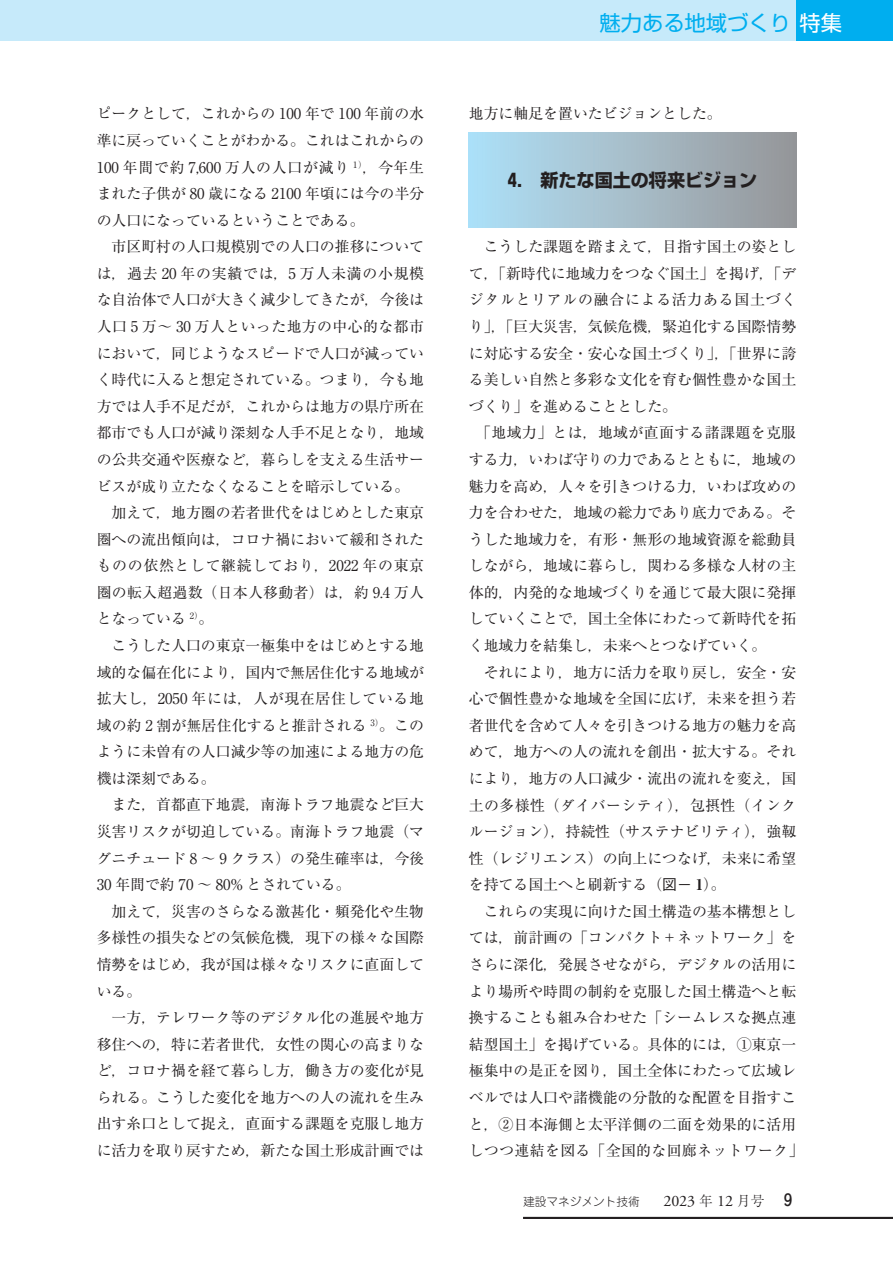
<style>
.page{position:relative;width:893px;height:1263px;background:#fff}
.page>*{position:absolute;margin:0;border:0;box-sizing:border-box;transform-origin:0 0}
.t1{font:21.3px "Shin Go Pr 6 N";color:#00aeef}
.大見出し_1__特集{font:700 18px "Shin Go Pr 6 N";color:#231f20}
.本文_14Q{font:14.85px/26.5px "Ryumin Pr 6 N";color:#231f20;text-align:justify}
.t2{font:300 11.7px "Jun 101 Pro";color:#231f20}
.s1{color:#fff}
.s2{font-family:"Gothic BBB Pr 6 N";font-weight:500}
.s3{font-weight:800}
.s4{font-family:"Adobe Garamond Pro";font-weight:400;font-size:15.9px}
.s5{font-family:"Ryumin Pr 6 N";font-size:13.8px}
.s6{font-family:"Jun 34 Pro";font-weight:500;font-size:15.9px}
</style>
<div class="page">
<div style="left:795px;top:0;width:98px;height:40px;background:#00aeef"></div>
<div style="left:0;top:0;width:795px;height:40px;background:#c6eafa"></div>
<div style="left:469px;top:133px;width:327px;height:94px;background:linear-gradient(to right,#b0e1f8,#989698)"></div>
<hr style="left:523px;top:1217px;width:370px;height:2px;background:#231f20">
<p class="本文_14Q" style="left:97px;top:100px;width:329px">ピークとして，これからの 100 年で 100 年前の水準に戻っていくことがわかる。これはこれからの100 年間で約 7,600 万人の人口が減り <sup>1）</sup>，今年生まれた子供が 80 歳になる 2100 年頃には今の半分の人口になっているということである。</p>
<p class="本文_14Q" style="left:97px;top:233px;width:329px;text-indent:15px">市区町村の人口規模別での人口の推移については，過去 20 年の実績では，5 万人未満の小規模な自治体で人口が大きく減少してきたが，今後は人口 5 万〜 30 万人といった地方の中心的な都市において，同じようなスピードで人口が減っていく時代に入ると想定されている。つまり，今も地方では人手不足だが，これからは地方の県庁所在都市でも人口が減り深刻な人手不足となり，地域の公共交通や医療など，暮らしを支える生活サービスが成り立たなくなることを暗示している。</p>
<p class="本文_14Q" style="left:97px;top:498px;width:329px;text-indent:15px">加えて，地方圏の若者世代をはじめとした東京圏への流出傾向は，コロナ禍において緩和されたものの依然として継続しており，2022 年の東京圏の転入超過数（日本人移動者）は，約 9.4 万人となっている <sup>2）</sup>。</p>
<p class="本文_14Q" style="left:97px;top:631px;width:329px;text-indent:15px">こうした人口の東京一極集中をはじめとする地域的な偏在化により，国内で無居住化する地域が拡大し，2050 年には，人が現在居住している地域の約 2 割が無居住化すると推計される <sup>3）</sup>。このように未曽有の人口減少等の加速による地方の危機は深刻である。</p>
<p class="本文_14Q" style="left:97px;top:791px;width:329px;text-indent:15px">また，首都直下地震，南海トラフ地震など巨大災害リスクが切迫している。南海トラフ地震（マグニチュード 8 ～ 9 クラス）の発生確率は，今後30 年間で約 70 ～ 80% とされている。</p>
<p class="本文_14Q" style="left:97px;top:897px;width:329px;text-indent:15px">加えて，災害のさらなる激甚化・頻発化や生物多様性の損失などの気候危機，現下の様々な国際情勢をはじめ，我が国は様々なリスクに直面している。</p>
<p class="本文_14Q" style="left:97px;top:1003px;width:329px;text-indent:15px">一方，テレワーク等のデジタル化の進展や地方移住への，特に若者世代，女性の関心の高まりなど，コロナ禍を経て暮らし方，働き方の変化が見られる。こうした変化を地方への人の流れを生み出す糸口として捉え，直面する課題を克服し地方に活力を取り戻すため，新たな国土形成計画では</p>
<h1 class="t1" style="left:600px;top:6px;width:244px">魅力ある地域づくり<span class="s1">特集</span></h1>
<p class="本文_14Q" style="left:469px;top:100px;width:254px">地方に軸足を置いたビジョンとした。</p>
<p class="大見出し_1__特集" style="left:508px;top:166px;width:251px">4.　新たな国土の将来ビジョン</p>
<p class="本文_14Q" style="left:469px;top:233px;width:329px;text-indent:15px">こうした課題を踏まえて，目指す国土の姿として，「新時代に地域力をつなぐ国土」を掲げ，「デジタルとリアルの融合による活力ある国土づくり」，「巨大災害，気候危機，緊迫化する国際情勢に対応する安全・安心な国土づくり」，「世界に誇る美しい自然と多彩な文化を育む個性豊かな国土づくり」を進めることとした。</p>
<p class="本文_14Q" style="left:469px;top:419px;width:329px;text-indent:7px">「地域力」とは，地域が直面する諸課題を克服する力，いわば守りの力であるとともに，地域の魅力を高め，人々を引きつける力，いわば攻めの力を合わせた，地域の総力であり底力である。そうした地域力を，有形・無形の地域資源を総動員しながら，地域に暮らし，関わる多様な人材の主体的，内発的な地域づくりを通じて最大限に発揮していくことで，国土全体にわたって新時代を拓く地域力を結集し，未来へとつなげていく。</p>
<p class="本文_14Q" style="left:469px;top:658px;width:329px;text-indent:15px">それにより，地方に活力を取り戻し，安全・安心で個性豊かな地域を全国に広げ，未来を担う若者世代を含めて人々を引きつける地方の魅力を高めて，地方への人の流れを創出・拡大する。それにより，地方の人口減少・流出の流れを変え，国土の多様性（ダイバーシティ），包摂性（インクルージョン），持続性（サステナビリティ），強靱性（レジリエンス）の向上につなげ，未来に希望を持てる国土へと刷新する（<span class="s2">図－</span> <span class="s3">1</span>）。</p>
<p class="本文_14Q" style="left:469px;top:897px;width:336px;text-align:center">これらの実現に向けた国土構造の基本構想とし<br>ては，前計画の「コンパクト＋ネットワーク」をさらに深化，発展させながら，デジタルの活用により場所や時間の制約を克服した国土構造へと転換することも組み合わせた「シームレスな拠点連結型国土」を掲げている。具体的には，①東京一極集中の是正を図り，国土全体にわたって広域レベルでは人口や諸機能の分散的な配置を目指すこと，②日本海側と太平洋側の二面を効果的に活用しつつ連結を図る「全国的な回廊ネットワーク」</p>
<p class="t2" style="left:523px;top:1192px;width:270px">建設マネジメント技術　　<span class="s4">2023</span> <span class="s5">年</span> <span class="s4">12</span> <span class="s5">月号</span> <span class="s6">9</span></p>
</div>
